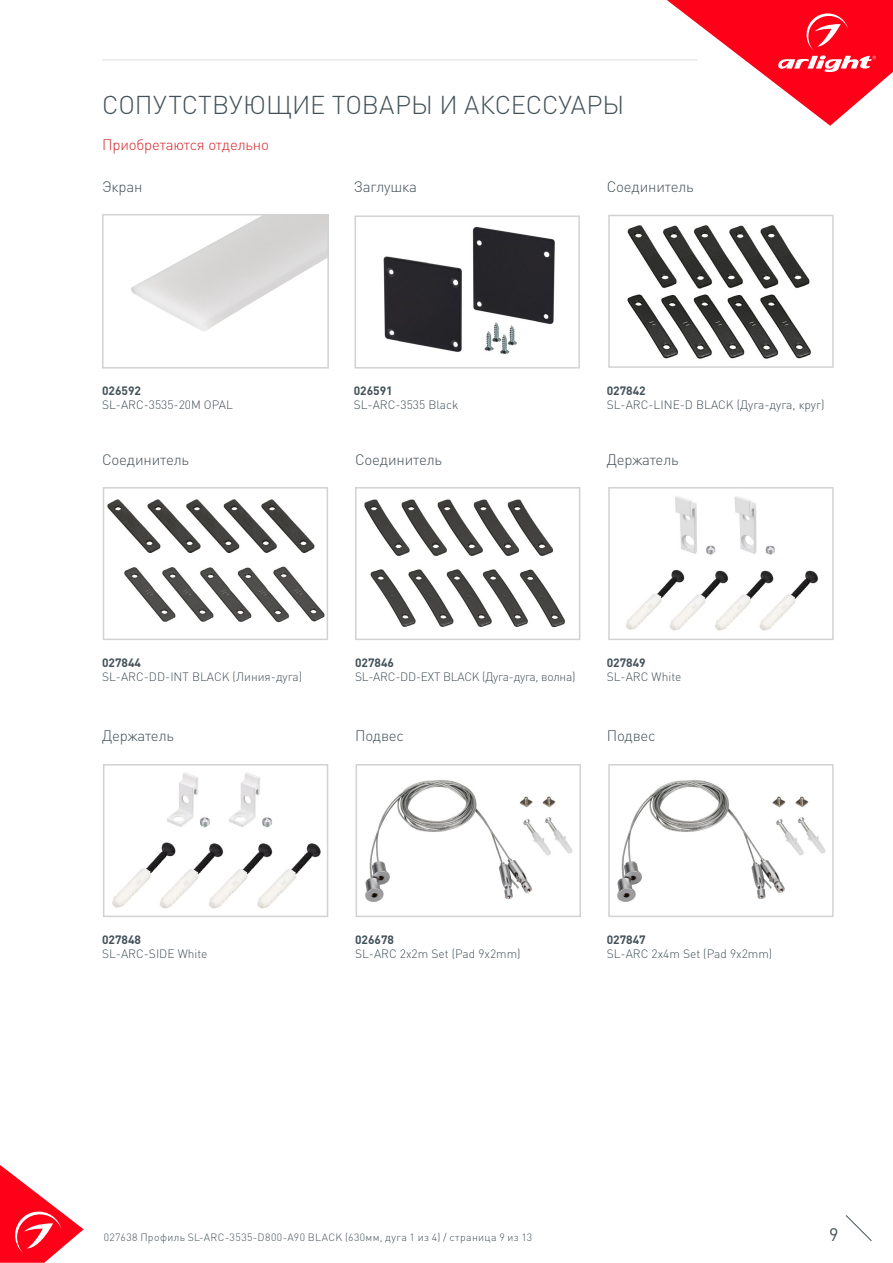
<style>
.page{position:relative;width:893px;height:1263px;background:#fff}
.page>*{position:absolute;margin:0;border:0;box-sizing:border-box;transform-origin:0 0}
.t1{font:300 25.5px "DIN Pro";color:#425159}
.t2{font:18px "DIN Pro";color:#425159}
.t3{font:300 15px "DIN Pro";letter-spacing:-.01em;color:#425159}
.t4{font:300 15px "DIN Pro";letter-spacing:-.01em;color:#d5262a}
.t5{font:300 12px "DIN Pro";color:#425159}
.t6{font:700 12px "DIN Pro";color:#425159}
.t7{font:300 12px "DIN Pro";letter-spacing:-.02em;color:#425159}
.t8{font:300 10.5px "DIN Pro";letter-spacing:.04em;color:#425159}
</style>
<div class="page">
<svg style="left:0;top:1165px;width:84px;height:98px"></svg>
<svg style="left:845px;top:1215px;width:27px;height:26px"></svg>
<svg style="left:667px;top:0;width:226px;height:126px"></svg>
<hr style="left:102px;top:60px;width:595px;height:1px;background:#dcdddf">
<img style="left:131px;top:217px;width:195px;height:114px">
<div style="left:102px;top:214px;width:227px;height:155px;border:2px solid #d1d2d4"></div>
<img style="left:365px;top:780px;width:208px;height:122px">
<div style="left:356px;top:764px;width:225px;height:153px;border:2px solid #d1d2d4"></div>
<img style="left:617px;top:780px;width:209px;height:122px">
<div style="left:608px;top:764px;width:226px;height:153px;border:2px solid #d1d2d4"></div>
<img style="left:112px;top:772px;width:209px;height:137px">
<div style="left:103px;top:764px;width:225px;height:153px;border:2px solid #d1d2d4"></div>
<img style="left:626px;top:496px;width:192px;height:135px">
<div style="left:608px;top:487px;width:226px;height:153px;border:2px solid #d1d2d4"></div>
<img style="left:383px;top:226px;width:172px;height:128px">
<div style="left:355px;top:215px;width:225px;height:154px;border:2px solid #d1d2d4"></div>
<img style="left:107px;top:499px;width:218px;height:124px">
<div style="left:103px;top:487px;width:225px;height:153px;border:2px solid #d1d2d4"></div>
<img style="left:627px;top:225px;width:184px;height:134px">
<div style="left:608px;top:215px;width:226px;height:153px;border:2px solid #d1d2d4"></div>
<img style="left:364px;top:499px;width:201px;height:129px">
<div style="left:355px;top:487px;width:225px;height:153px;border:2px solid #d1d2d4"></div>
<p class="t1" style="left:102px;top:87px;width:524px">СОПУТСТВУЮЩИЕ ТОВАРЫ И АКСЕССУАРЫ</p>
<p class="t4" style="left:102px;top:134px;width:168px">Приобретаются отдельно</p>
<p class="t3" style="left:102px;top:177px;width:42px">Экран</p>
<p class="t3" style="left:354px;top:177px;width:65px">Заглушка</p>
<p class="t3" style="left:607px;top:177px;width:89px">Соединитель</p>
<p class="t6" style="left:102px;top:382px;width:41px">026592</p>
<p class="t5" style="left:102px;top:397px;width:132px">SL-ARC-3535-20M OPAL</p>
<p class="t6" style="left:354px;top:382px;width:41px">026591</p>
<p class="t5" style="left:354px;top:397px;width:106px">SL-ARC-3535 Black</p>
<p class="t6" style="left:607px;top:382px;width:41px">027842</p>
<p class="t5" style="left:607px;top:397px;width:219px">SL-ARC-LINE-D BLACK (Дуга-дуга, круг)</p>
<p class="t3" style="left:102px;top:449px;width:89px">Соединитель</p>
<p class="t3" style="left:355px;top:449px;width:89px">Соединитель</p>
<p class="t3" style="left:607px;top:449px;width:73px">Держатель</p>
<p class="t6" style="left:102px;top:654px;width:41px">027844</p>
<p class="t5" style="left:102px;top:669px;width:202px">SL-ARC-DD-INT BLACK (Линия-дуга)</p>
<p class="t6" style="left:355px;top:654px;width:41px">027846</p>
<p class="t7" style="left:355px;top:669px;width:222px">SL-ARC-DD-EXT BLACK (Дуга-дуга, волна)</p>
<p class="t6" style="left:607px;top:654px;width:41px">027849</p>
<p class="t5" style="left:607px;top:669px;width:76px">SL-ARC White</p>
<p class="t3" style="left:102px;top:726px;width:73px">Держатель</p>
<p class="t3" style="left:607px;top:726px;width:51px">Подвес</p>
<p class="t3" style="left:355px;top:726px;width:51px">Подвес</p>
<p class="t6" style="left:102px;top:931px;width:41px">027848</p>
<p class="t5" style="left:102px;top:946px;width:107px">SL-ARC-SIDE White</p>
<p class="t6" style="left:355px;top:931px;width:41px">026678</p>
<p class="t5" style="left:355px;top:946px;width:167px">SL-ARC 2x2m Set (Pad 9x2mm)</p>
<p class="t6" style="left:607px;top:931px;width:41px">027847</p>
<p class="t5" style="left:607px;top:946px;width:167px">SL-ARC 2x4m Set (Pad 9x2mm)</p>
<p class="t8" style="left:104px;top:1230px;width:430px">027638 Профиль SL-ARC-3535-D800-A90 BLACK (630мм, дуга 1 из 4) / страница 9 из 13</p>
<h2 class="t2" style="left:829px;top:1222px;width:11px">9</h2>
</div>
